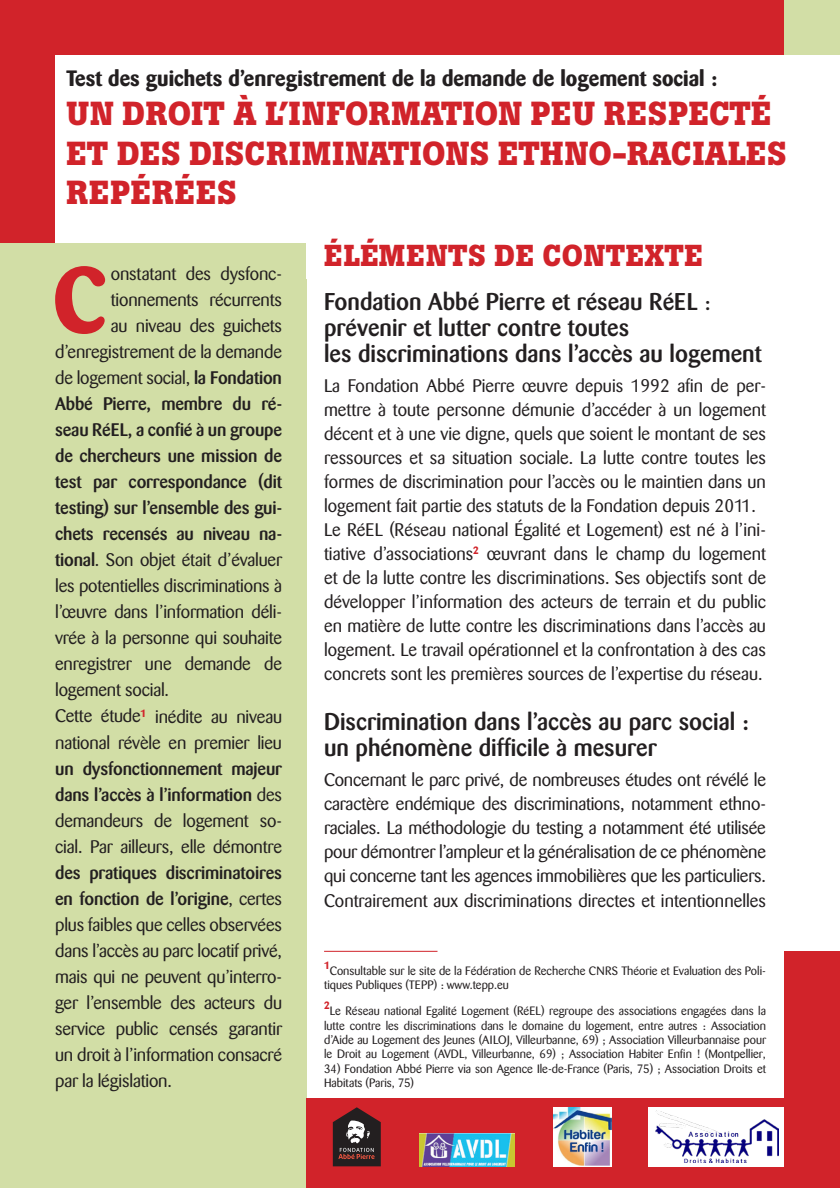
<style>
.page{position:relative;width:840px;height:1188px;background:#fff}
.page>*{position:absolute;margin:0;border:0;box-sizing:border-box;transform-origin:0 0}
.t1{font:700 91.6px "Barmeno";color:#d1232a}
.t2{font:700 33px/39.6px "Boton";letter-spacing:.01em;color:#d1232a}
.t3{font:700 30px "Boton";letter-spacing:.02em;color:#d1232a}
.t4{font:500 24px/26px "Barmeno";color:#231f20}
.t5{font:700 22px "Barmeno";color:#231f20}
.t6{font:18px/24px "Barmeno";color:#231f20;text-align:justify}
.t7{font:500 18px "Barmeno";letter-spacing:-.01em;color:#231f20}
.t8{font:12px/14.4px "Barmeno";color:#231f20}
.t9{font:700 10.4px "Barmeno";color:#d1232a}
.s1{font-weight:500}
.s2{font-weight:400}
</style>
<div class="page">
<div style="left:780px;top:0;width:60px;height:55px;background:#d2dea6"></div>
<div style="left:0;top:242px;width:306px;height:945px;background:#d2dea6"></div>
<div style="left:0;top:0;width:784px;height:242px;background:#d1232a"></div>
<div style="left:55px;top:55px;width:765px;height:187px;background:#fff"></div>
<div style="left:306px;top:1098px;width:534px;height:89px;background:#d1232a"></div>
<div style="left:784px;top:950px;width:56px;height:237px;background:#d1232a"></div>
<hr style="left:324px;top:950px;width:113px;height:1px;background:#d1232a">
<svg style="left:333px;top:1107px;width:48px;height:59px;background:#57393a"></svg>
<img style="left:419px;top:1133px;width:96px;height:33px">
<img style="left:553px;top:1107px;width:58px;height:59px">
<div style="left:648px;top:1107px;width:136px;height:59px;background:#fff"></div>
<img style="left:655px;top:1110px;width:124px;height:52px">
<p class="t5" style="left:66px;top:65px;width:652px">Test des guichets d’enregistrement de la demande de logement social :</p>
<h2 class="t2" style="left:66px;top:94px;width:721px">UN DROIT À L’INFORMATION PEU RESPECTÉ<br>ET DES DISCRIMINATIONS ETHNO-RACIALES<br>REPÉRÉES</h2>
<h1 class="t1" style="left:53px;top:245px;width:55px">C</h1>
<p class="t6" style="left:111px;top:262px;width:173px">onstatant des dysfonc-</p>
<p class="t6" style="left:111px;top:288px;width:173px">tionnements récurrents</p>
<p class="t6" style="left:111px;top:314px;width:173px">au niveau des guichets</p>
<p class="t6" style="left:55px;top:340px;width:228px">d’enregistrement de la demande</p>
<p class="t6" style="left:55px;top:366px;width:228px">de logement social, <span class="s1">la Fondation</span></p>
<p class="t7" style="left:55px;top:393px;width:228px">Abbé Pierre, membre du ré-</p>
<p class="t7" style="left:55px;top:419px;width:228px">seau RéEL, a confié à un groupe</p>
<p class="t7" style="left:55px;top:445px;width:228px">de chercheurs une mission de</p>
<p class="t7" style="left:55px;top:471px;width:228px">test par correspondance (dit</p>
<p class="t7" style="left:55px;top:497px;width:228px">testing) sur l’ensemble des gui-</p>
<p class="t7" style="left:55px;top:523px;width:228px">chets recensés au niveau na-</p>
<p class="t6" style="left:55px;top:548px;width:228px"><span class="s1">tional</span>. Son objet était d’évaluer</p>
<p class="t6" style="left:55px;top:574px;width:228px">les potentielles discriminations à</p>
<p class="t6" style="left:55px;top:600px;width:228px">l’œuvre dans l’information déli-</p>
<p class="t6" style="left:55px;top:626px;width:228px">vrée à la personne qui souhaite</p>
<p class="t6" style="left:55px;top:652px;width:228px">enregistrer une demande de</p>
<p class="t6" style="left:55px;top:678px;width:115px">logement social.</p>
<p class="t6" style="left:55px;top:704px;width:228px">Cette étude<sup>1</sup> inédite au niveau</p>
<p class="t6" style="left:55px;top:730px;width:228px">national révèle en premier lieu</p>
<p class="t6" style="left:55px;top:755px;width:228px;line-height:26px"><span class="s1">un dysfonctionnement majeur dans l’accès à l’information</span> des demandeurs de logement so&shy;cial. Par ailleurs, elle démontre</p>
<p class="t6" style="left:55px;top:859px;width:228px;line-height:26px"><span class="s1">des pratiques discriminatoires en fonction de l’origine</span>, certes plus faibles que celles observées dans l’accès au parc locatif privé, mais qui ne peuvent qu’interro&shy;ger l’ensemble des acteurs du service public censés garantir un droit à l’information consacré par la législation.</p>
<h3 class="t3" style="left:324px;top:238px;width:380px">ÉLÉMENTS DE CONTEXTE</h3>
<h3 class="t4" style="left:324px;top:289px;width:439px">Fondation Abbé Pierre et réseau RéEL <span class="s2">: </span>prévenir et lutter contre toutes<br>les discriminations dans l’accès au logement</h3>
<p class="t6" style="left:324px;top:374px;width:443px;text-align:left">La Fondation Abbé Pierre œuvre depuis 1992 afin de per&shy;mettre à toute personne démunie d’accéder à un logement décent et à une vie digne, quels que soient le montant de ses ressources et sa situation sociale. La lutte contre toutes les formes de discrimination pour l’accès ou le maintien dans un logement fait partie des statuts de la Fondation depuis 2011.<br>Le RéEL (Réseau national Égalité et Logement) est né à l’ini&shy;tiative d’associations<sup>2</sup> œuvrant dans le champ du logement et de la lutte contre les discriminations. Ses objectifs sont de développer l’information des acteurs de terrain et du public en matière de lutte contre les discriminations dans l’accès au logement. Le travail opérationnel et la confrontation à des cas concrets sont les premières sources de l’expertise du réseau.</p>
<h3 class="t4" style="left:324px;top:709px;width:426px">Discrimination dans l’accès au parc social : un phénomène difficile à mesurer</h3>
<p class="t6" style="left:324px;top:768px;width:443px">Concernant le parc privé, de nombreuses études ont révélé le caractère endémique des discriminations, notamment ethno&shy;raciales. La méthodologie du testing a notamment été utilisée pour démontrer l’ampleur et la généralisation de ce phénomène qui concerne tant les agences immobilières que les particuliers.<br>Contrairement aux discriminations directes et intentionnelles</p>
<p class="t9" style="left:324px;top:958px;width:7px">1</p>
<p class="t8" style="left:324px;top:963px;width:443px;text-indent:6px">Consultable sur le site de la Fédération de Recherche CNRS Théorie et Evaluation des Poli&shy;tiques Publiques (TEPP) : www.tepp.eu</p>
<p class="t9" style="left:324px;top:999px;width:7px">2</p>
<p class="t8" style="left:324px;top:1004px;width:443px;text-align:center">Le Réseau national Egalité Logement (RéEL) regroupe des associations engagées dans la lutte contre les discriminations dans le domaine du logement, entre autres : Association d’Aide au Logement des Jeunes (AILOJ, Villeurbanne, 69) ; Association Villeurbannaise pour le Droit au Logement (AVDL, Villeurbanne, 69) ; Association Habiter Enfin ! (Montpellier,</p>
<p class="t8" style="left:324px;top:1061px;width:443px">34) Fondation Abbé Pierre via son Agence Ile-de-France (Paris, 75) ; Association Droits et<br>Habitats (Paris, 75)</p>
</div>
